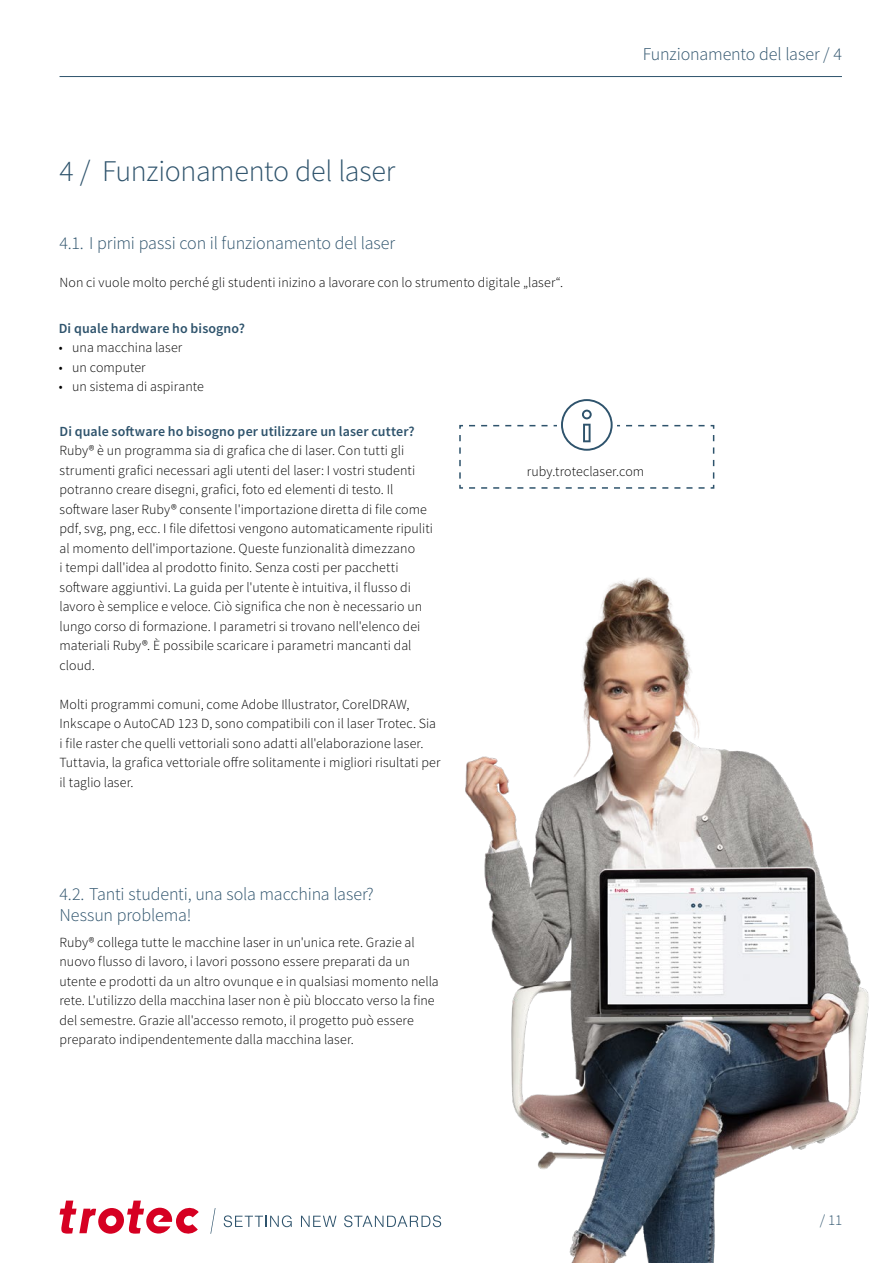
<style>
.page{position:relative;width:893px;height:1263px;background:#fff}
.page>*{position:absolute;margin:0;border:0;box-sizing:border-box;transform-origin:0 0}
.t1{font:300 30px "Source Sans Pro";letter-spacing:-.01em;color:#2e536c}
.t2{font:300 18px/21px "Source Sans Pro";letter-spacing:-.005em;color:#2e536c}
.t3{font:300 15px "Source Sans Pro";color:#2e536c}
.t4{font:300 13.95px/19.5px "Source Sans Pro";letter-spacing:.005em;color:#000}
.t5{font:600 13.95px "Source Sans Pro";letter-spacing:.01em;color:#2e536c}
</style>
<div class="page">
<img style="left:436px;top:577px;width:433px;height:686px">
<svg style="left:210px;top:1208px;width:5px;height:26px"></svg>
<svg style="left:224px;top:1215px;width:68px;height:12px"></svg>
<svg style="left:301px;top:1216px;width:35px;height:11px"></svg>
<svg style="left:344px;top:1215px;width:97px;height:12px"></svg>
<svg style="left:60px;top:1200px;width:139px;height:34px"></svg>
<hr style="left:60px;top:76px;width:782px;height:1px;background:#2e536c">
<svg style="left:459px;top:399px;width:256px;height:90px"></svg>
<h1 class="t1" style="left:60px;top:152px;width:337px">4 / Funzionamento del laser</h1>
<p class="t2" style="left:60px;top:232px;width:337px">4.1. I primi passi con il funzionamento del laser</p>
<p class="t2" style="left:643px;top:44px;width:201px">Funzionamento del laser / 4</p>
<p class="t4" style="left:60px;top:272px;width:505px">Non ci vuole molto perché gli studenti inizino a lavorare con lo strumento digitale „laser“.</p>
<p class="t5" style="left:59px;top:319px;width:188px">Di quale hardware ho bisogno?</p>
<p class="t4" style="left:59px;top:338px;width:125px">• una macchina laser</p>
<p class="t4" style="left:59px;top:357px;width:88px">• un computer</p>
<p class="t4" style="left:59px;top:377px;width:146px">• un sistema di aspirante</p>
<p class="t5" style="left:60px;top:422px;width:357px">Di quale software ho bisogno per utilizzare un laser cutter?</p>
<p class="t4" style="left:60px;top:441px;width:375px">Ruby® è un programma sia di grafica che di laser. Con tutti gli strumenti grafici necessari agli utenti del laser: I vostri studenti potranno creare disegni, grafici, foto ed elementi di testo. Il software laser Ruby® consente l'importazione diretta di file come pdf, svg, png, ecc. I file difettosi vengono automaticamente ripuliti al momento dell'importazione. Queste funzionalità dimezzano<br>i tempi dall'idea al prodotto finito. Senza costi per pacchetti software aggiuntivi. La guida per l'utente è intuitiva, il flusso di lavoro è semplice e veloce. Ciò significa che non è necessario un lungo corso di formazione. I parametri si trovano nell'elenco dei materiali Ruby®. È possibile scaricare i parametri mancanti dal cloud.</p>
<p class="t4" style="left:60px;top:694px;width:382px">Molti programmi comuni, come Adobe Illustrator, CorelDRAW, Inkscape o AutoCAD 123 D, sono compatibili con il laser Trotec. Sia i file raster che quelli vettoriali sono adatti all'elaborazione laser.<br>Tuttavia, la grafica vettoriale offre solitamente i migliori risultati per il taglio laser.</p>
<p class="t4" style="left:527px;top:461px;width:119px">ruby.troteclaser.com</p>
<p class="t2" style="left:60px;top:883px;width:316px">4.2. Tanti studenti, una sola macchina laser?<br>Nessun problema!</p>
<p class="t4" style="left:60px;top:932px;width:381px">Ruby® collega tutte le macchine laser in un'unica rete. Grazie al nuovo flusso di lavoro, i lavori possono essere preparati da un utente e prodotti da un altro ovunque e in qualsiasi momento nella rete. L'utilizzo della macchina laser non è più bloccato verso la fine del semestre. Grazie all'accesso remoto, il progetto può essere preparato indipendentemente dalla macchina laser.</p>
<p class="t3" style="left:820px;top:1211px;width:24px">/ 11</p>
</div>
